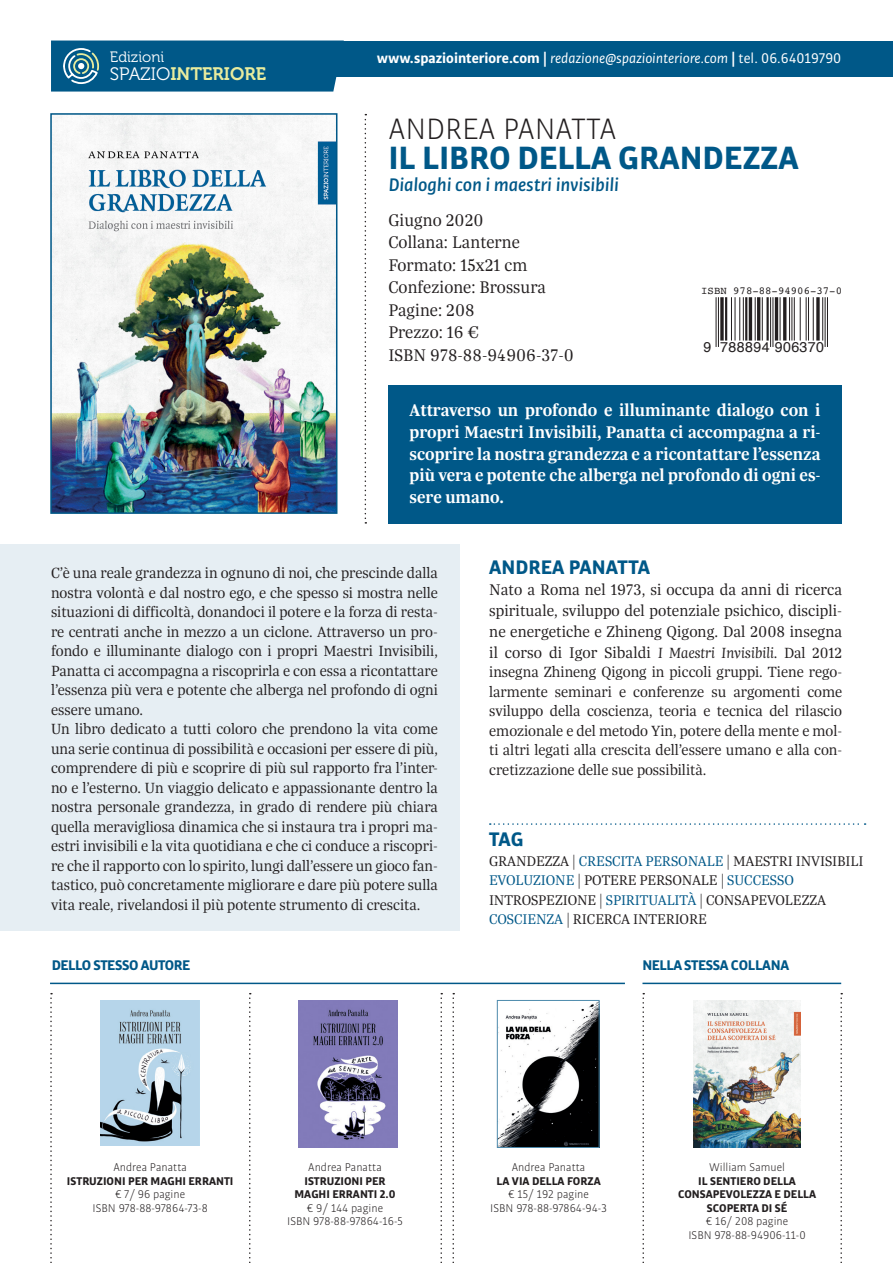
<style>
.page{position:relative;width:893px;height:1263px;background:#fff}
.page>*{position:absolute;margin:0;border:0;box-sizing:border-box;transform-origin:0 0}
.Normale{font:700 34.5px "Bulo";color:#005888}
.Normale-2{font:300 31.5px "Bulo";color:#231f20}
.Normale-3{font:700 21px "Bulo";color:#005888}
.Normale-4{font:italic 500 19.5px "Bulo";color:#005888}
.Normale-5{font:600 18px/21.6px "Trola";letter-spacing:-.005em;color:#fff;text-align:justify}
.Normale-6{font:300 18px "Trola";color:#231f20}
.t1{font:18px "Museo 700";color:#e8ec9e}
.Normale-7{font:300 16.5px/21px "Trola";color:#231f20;text-align:justify}
.Normale-8{font:300 15.75px/19.5px "Trola";letter-spacing:-.005em;color:#231f20;text-align:justify}
.Normale-9{font:300 15px/19.5px "Trola";letter-spacing:-.01em;color:#231f20}
.Normale-10{font:italic 15px "Bulo";color:#fff}
.Normale-11{font:700 15px "Bulo";letter-spacing:-.03em;color:#005888}
.t2{font:15px "Museo 300";color:#fff}
.t3{font:14.25px "Helvetica";letter-spacing:.025em;color:#231f20}
.Normale-12{font:300 12px "Bulo";color:#231f20}
.Normale-13{font:700 12px/13.5px "Bulo";color:#231f20;text-align:center}
.t4{font:10.65px "Courier";color:#231f20}
.s1{font-family:"Museo 300";color:#fff}
.s2{font-weight:700;font-style:normal}
.s3{font-style:normal}
.s4{font-style:italic;font-size:15.75px}
.s5{font-size:15.75px}
.s6{color:#005888}
</style>
<div class="page">
<div style="left:388px;top:385px;width:454px;height:139px;background:#005888"></div>
<div style="left:331px;top:41px;width:562px;height:36px;background:#005888"></div>
<svg style="left:490px;top:823px;width:376px;height:2px"></svg>
<svg style="left:365px;top:114px;width:1px;height:410px"></svg>
<div style="left:51px;top:41px;width:286px;height:51px;background:#005888"></div>
<img style="left:53px;top:116px;width:281px;height:395px">
<div style="left:50px;top:113px;width:287px;height:401px;border:2px solid #005888"></div>
<div style="left:0;top:544px;width:459px;height:387px;background:#e6eef3"></div>
<img style="left:101px;top:1000px;width:99px;height:146px">
<svg style="left:840px;top:993px;width:2px;height:270px"></svg>
<svg style="left:249px;top:993px;width:2px;height:270px"></svg>
<svg style="left:642px;top:993px;width:2px;height:270px"></svg>
<svg style="left:440px;top:993px;width:2px;height:270px"></svg>
<svg style="left:452px;top:993px;width:2px;height:270px"></svg>
<svg style="left:50px;top:993px;width:2px;height:270px"></svg>
<hr style="left:642px;top:983px;width:199px;height:1px;background:#005888">
<hr style="left:50px;top:983px;width:575px;height:1px;background:#005888">
<img style="left:299px;top:1000px;width:99px;height:147px">
<img style="left:694px;top:1000px;width:106px;height:147px">
<img style="left:499px;top:1002px;width:98px;height:144px">
<div style="left:497px;top:1000px;width:102px;height:148px;border:1px solid #4d8aac"></div>
<hr style="left:718px;top:297px;width:1px;height:50px;background:#231f20">
<hr style="left:716px;top:297px;width:1px;height:50px;background:#231f20">
<svg style="left:720px;top:297px;width:4px;height:44px"></svg>
<hr style="left:725px;top:297px;width:2px;height:44px;background:#231f20">
<hr style="left:743px;top:297px;width:1px;height:44px;background:#231f20">
<hr style="left:739px;top:297px;width:1px;height:44px;background:#231f20">
<hr style="left:734px;top:297px;width:1px;height:44px;background:#231f20">
<hr style="left:731px;top:297px;width:1px;height:44px;background:#231f20">
<hr style="left:745px;top:297px;width:2px;height:44px;background:#231f20">
<hr style="left:749px;top:297px;width:3px;height:44px;background:#231f20">
<hr style="left:755px;top:297px;width:1px;height:44px;background:#231f20">
<hr style="left:757px;top:297px;width:3px;height:44px;background:#231f20">
<hr style="left:762px;top:297px;width:1px;height:44px;background:#231f20">
<hr style="left:766px;top:297px;width:3px;height:44px;background:#231f20">
<hr style="left:772px;top:297px;width:1px;height:50px;background:#231f20">
<hr style="left:770px;top:297px;width:1px;height:50px;background:#231f20">
<hr style="left:775px;top:297px;width:3px;height:44px;background:#231f20">
<hr style="left:780px;top:297px;width:1px;height:44px;background:#231f20">
<hr style="left:783px;top:297px;width:3px;height:44px;background:#231f20">
<hr style="left:813px;top:297px;width:1px;height:44px;background:#231f20">
<hr style="left:808px;top:297px;width:1px;height:44px;background:#231f20">
<hr style="left:806px;top:297px;width:1px;height:44px;background:#231f20">
<hr style="left:800px;top:297px;width:1px;height:44px;background:#231f20">
<hr style="left:794px;top:297px;width:1px;height:44px;background:#231f20">
<hr style="left:791px;top:297px;width:1px;height:44px;background:#231f20">
<hr style="left:789px;top:297px;width:1px;height:44px;background:#231f20">
<svg style="left:816px;top:297px;width:4px;height:44px"></svg>
<hr style="left:827px;top:297px;width:1px;height:50px;background:#231f20">
<hr style="left:825px;top:297px;width:1px;height:50px;background:#231f20">
<hr style="left:822px;top:297px;width:1px;height:44px;background:#231f20">
<p class="t2" style="left:110px;top:49px;width:56px">Edizioni</p>
<p class="t1" style="left:110px;top:64px;width:158px"><span class="s1">SPAZIO</span>INTERIORE</p>
<p class="Normale-10" style="left:377px;top:48px;width:466px"><span class="s2">www.spaziointeriore.com |</span> redazione@spaziointeriore.com <span class="s2">|</span> <span class="s3">tel. 06.64019790</span></p>
<p class="Normale-2" style="left:388px;top:109px;width:230px">ANDREA PANATTA</p>
<p class="Normale" style="left:388px;top:135px;width:412px">IL LIBRO DELLA GRANDEZZA</p>
<p class="Normale-4" style="left:388px;top:173px;width:232px">Dialoghi con i maestri invisibili</p>
<p class="Normale-6" style="left:388px;top:208px;width:97px">Giugno 2020</p>
<p class="Normale-6" style="left:388px;top:231px;width:133px">Collana: Lanterne</p>
<p class="Normale-6" style="left:388px;top:253px;width:141px">Formato: 15x21 cm</p>
<p class="Normale-6" style="left:388px;top:276px;width:159px">Confezione: Brossura</p>
<p class="Normale-6" style="left:388px;top:298px;width:88px">Pagine: 208</p>
<p class="Normale-6" style="left:388px;top:321px;width:93px">Prezzo: 16 €</p>
<p class="Normale-6" style="left:388px;top:343px;width:187px">ISBN 978-88-94906-37-0</p>
<p class="t4" style="left:701px;top:282px;width:142px">ISBN 978-88-94906-37-0</p>
<p class="t3" style="left:704px;top:336px;width:122px">9 788894 906370</p>
<p class="Normale-5" style="left:410px;top:399px;width:413px">Attraverso un profondo e illuminante dialogo con i propri Maestri Invisibili, Panatta ci accompagna a ri&shy;scoprire la nostra grandezza e a ricontattare l’essenza più vera e potente che alberga nel profondo di ogni es&shy;sere umano.</p>
<p class="Normale-8" style="left:51px;top:563px;width:388px">C’è una reale grandezza in ognuno di noi, che prescinde dalla nostra volontà e dal nostro ego, e che spesso si mostra nelle situazioni di difficoltà, donandoci il potere e la forza di resta&shy;re centrati anche in mezzo a un ciclone. Attraverso un pro&shy;fondo e illuminante dialogo con i propri Maestri Invisibili, Panatta ci accompagna a riscoprirla e con essa a ricontattare l’essenza più vera e potente che alberga nel profondo di ogni essere umano.</p>
<p class="Normale-8" style="left:51px;top:719px;width:388px">Un libro dedicato a tutti coloro che prendono la vita come una serie continua di possibilità e occasioni per essere di più, comprendere di più e scoprire di più sul rapporto fra l’inter&shy;no e l’esterno. Un viaggio delicato e appassionante dentro la nostra personale grandezza, in grado di rendere più chiara quella meravigliosa dinamica che si instaura tra i propri ma&shy;estri invisibili e la vita quotidiana e che ci conduce a riscopri&shy;re che il rapporto con lo spirito, lungi dall’essere un gioco fan&shy;tastico, può concretamente migliorare e dare più potere sulla vita reale, rivelandosi il più potente strumento di crescita.</p>
<p class="Normale-3" style="left:489px;top:553px;width:162px">ANDREA PANATTA</p>
<p class="Normale-7" style="left:489px;top:578px;width:354px">Nato a Roma nel 1973, si occupa da anni di ricerca spirituale, sviluppo del potenziale psichico, discipli&shy;ne energetiche e Zhineng Qigong. Dal 2008 insegna il corso di Igor Sibaldi <span class="s4">I Maestri Invisibili</span><span class="s5">. Dal 2012</span></p>
<p class="Normale-8" style="left:489px;top:662px;width:354px">insegna Zhineng Qigong in piccoli gruppi. Tiene rego&shy;larmente seminari e conferenze su argomenti come sviluppo della coscienza, teoria e tecnica del rilascio emozionale e del metodo Yin, potere della mente e mol&shy;ti altri legati alla crescita dell’essere umano e alla con&shy;cretizzazione delle sue possibilità.</p>
<p class="Normale-3" style="left:489px;top:826px;width:36px">TAG</p>
<p class="Normale-9" style="left:489px;top:850px;width:376px">GRANDEZZA | <span class="s6">CRESCITA PERSONALE</span> | MAESTRI INVISIBILI <span class="s6">EVOLUZIONE</span> | POTERE PERSONALE | <span class="s6">SUCCESSO </span>INTROSPEZIONE | <span class="s6">SPIRITUALITÀ</span> | CONSAPEVOLEZZA <span class="s6">COSCIENZA</span> | RICERCA INTERIORE</p>
<p class="Normale-11" style="left:52px;top:955px;width:140px">DELLO STESSO AUTORE</p>
<p class="Normale-11" style="left:642px;top:955px;width:148px">NELLA STESSA COLLANA</p>
<p class="Normale-12" style="left:113px;top:1160px;width:75px">Andrea Panatta</p>
<p class="Normale-13" style="left:67px;top:1174px;width:168px">ISTRUZIONI PER MAGHI ERRANTI</p>
<p class="Normale-12" style="left:115px;top:1187px;width:72px">€ 7/ 96 pagine</p>
<p class="Normale-12" style="left:93px;top:1201px;width:117px">ISBN 978-88-97864-73-8</p>
<p class="Normale-12" style="left:308px;top:1160px;width:75px">Andrea Panatta</p>
<p class="Normale-13" style="left:304px;top:1174px;width:83px">ISTRUZIONI PER</p>
<p class="Normale-13" style="left:295px;top:1187px;width:103px">MAGHI ERRANTI 2.0</p>
<p class="Normale-12" style="left:307px;top:1201px;width:78px">€ 9/ 144 pagine</p>
<p class="Normale-12" style="left:287px;top:1214px;width:117px">ISBN 978-88-97864-16-5</p>
<p class="Normale-12" style="left:512px;top:1160px;width:75px">Andrea Panatta</p>
<p class="Normale-13" style="left:496px;top:1174px;width:106px">LA VIA DELLA FORZA</p>
<p class="Normale-12" style="left:508px;top:1187px;width:82px">€ 15/ 192 pagine</p>
<p class="Normale-12" style="left:490px;top:1201px;width:118px">ISBN 978-88-97864-94-3</p>
<p class="Normale-12" style="left:709px;top:1160px;width:78px">William Samuel</p>
<p class="Normale-13" style="left:678px;top:1174px;width:140px">IL SENTIERO DELLA<br>CONSAPEVOLEZZA E DELLA<br>SCOPERTA DI SÉ</p>
<p class="Normale-12" style="left:706px;top:1214px;width:84px">€ 16/ 208 pagine</p>
<p class="Normale-12" style="left:688px;top:1228px;width:119px">ISBN 978-88-94906-11-0</p>
</div>
